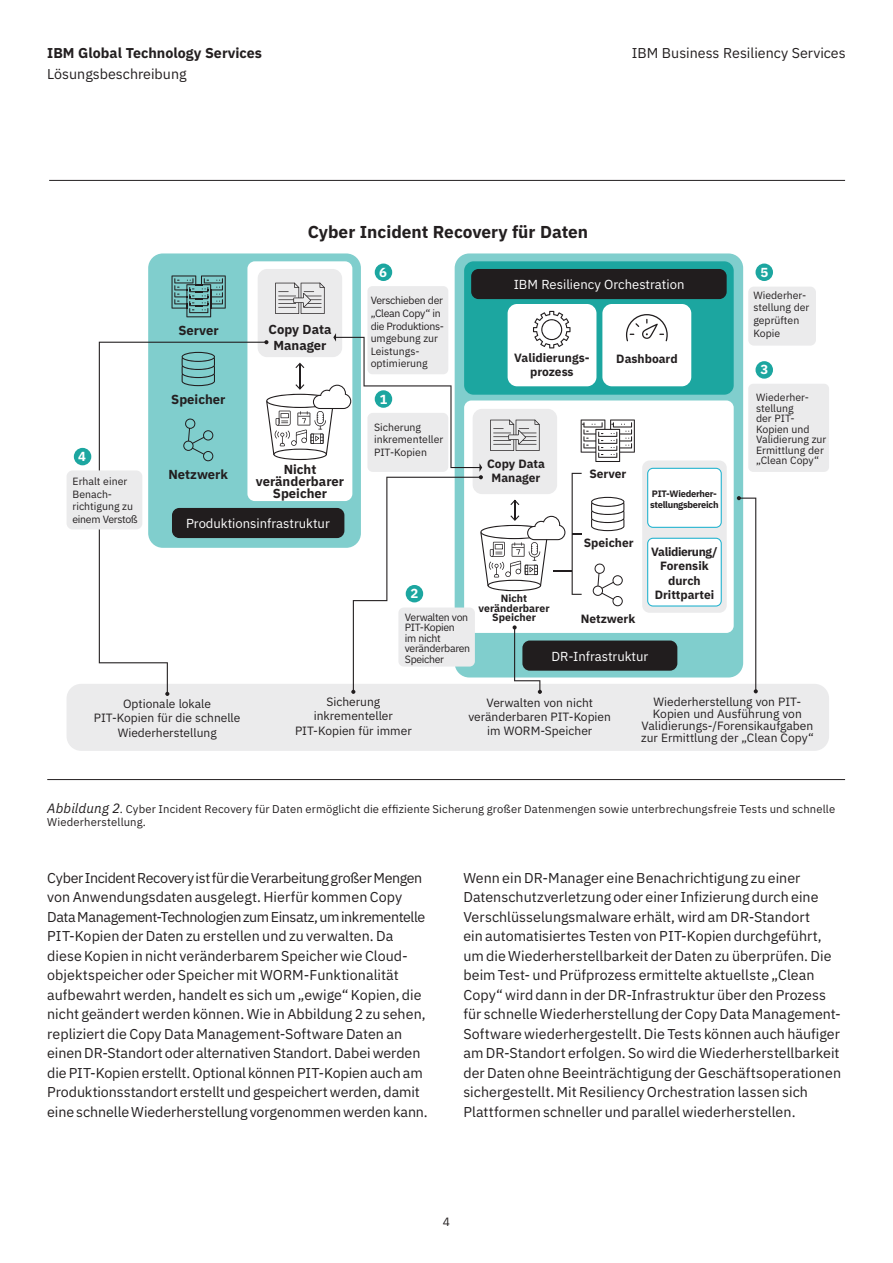
<style>
.page{position:relative;width:893px;height:1263px;background:#fff}
.page>*{position:absolute;margin:0;border:0;box-sizing:border-box;transform-origin:0 0}
.Imagehead{font:700 17.25px "IBM Plex Sans";color:#231f20}
.DSBody{font:14.25px/19.5px "IBM Plex Sans";color:#231f20}
.t1{font:700 14.25px "IBM Plex Sans";color:#231f20}
.Imagewhite{font:13.05px "IBM Plex Sans";color:#fff}
.Imagesubhead{font:700 13.05px/12px "IBM Plex Sans";color:#231f20;text-align:center}
.t2{font:700 13.05px "IBM Plex Sans";color:#fff}
.Imagecenter{font:12px/14.4px "IBM Plex Sans";color:#231f20;text-align:center}
.Imagesubhead-2{font:700 12px/14.4px "IBM Plex Sans";color:#231f20;text-align:center}
.Figure{font:11.25px/13.5px "IBM Plex Sans";letter-spacing:.015em;color:#231f20}
.Image{font:10.5px/12.6px "IBM Plex Sans";color:#231f20}
.Image-2{font:10.5px/12.6px "IBM Plex Sans";letter-spacing:-.03em;color:#231f20}
.Imagesubhead-3{font:700 10.5px/9.8px "IBM Plex Sans";color:#231f20;text-align:center}
.Imagesubhead-4{font:700 9.3px/11.1px "IBM Plex Sans";letter-spacing:-.03em;color:#231f20}
.s1{font-style:italic;font-size:13.5px}
</style>
<div class="page">
<div style="left:455px;top:253px;width:288px;height:424px;background:#80cecd;border-radius:15px"></div>
<div style="left:464px;top:400px;width:270px;height:233px;background:#fff;border-radius:7px"></div>
<div style="left:642px;top:460px;width:85px;height:153px;background:#ebebec;border-radius:7px"></div>
<div style="left:748px;top:384px;width:81px;height:88px;background:#ebebec;border-radius:5px"></div>
<div style="left:464px;top:261px;width:270px;height:134px;background:#1ca6a0;border-radius:9px"></div>
<div style="left:148px;top:253px;width:213px;height:295px;background:#80cecd;border-radius:15px"></div>
<div style="left:247px;top:261px;width:105px;height:240px;background:#fff;border-radius:7px"></div>
<div style="left:471px;top:269px;width:256px;height:30px;background:#211d1e;border-radius:7px"></div>
<div style="left:258px;top:269px;width:84px;height:88px;background:#ebebec;border-radius:9px"></div>
<div style="left:375px;top:264px;width:17px;height:17px;background:#1ca6a0;border-radius:50%"></div>
<div style="left:748px;top:287px;width:68px;height:59px;background:#ebebec;border-radius:6px"></div>
<div style="left:755px;top:264px;width:18px;height:17px;background:#1ca6a0;border-radius:50%"></div>
<div style="left:755px;top:361px;width:18px;height:18px;background:#1ca6a0;border-radius:50%"></div>
<div style="left:67px;top:684px;width:762px;height:67px;background:#ebebec;border-radius:15px"></div>
<svg style="left:99px;top:342px;width:165px;height:352px"></svg>
<svg style="left:165px;top:692px;width:4px;height:4px"></svg>
<div style="left:67px;top:470px;width:75px;height:59px;background:#ebebec;border-radius:6px"></div>
<div style="left:74px;top:448px;width:17px;height:17px;background:#1ca6a0;border-radius:50%"></div>
<svg style="left:737px;top:496px;width:21px;height:197px"></svg>
<svg style="left:172px;top:275px;width:54px;height:42px"></svg>
<svg style="left:264px;top:283px;width:458px;height:411px"></svg>
<hr style="left:49px;top:180px;width:796px;height:1px;background:#231f20">
<hr style="left:47px;top:779px;width:798px;height:1px;background:#231f20">
<p class="t1" style="left:47px;top:41px;width:216px">IBM Global Technology Services</p>
<p class="DSBody" style="left:47px;top:63px;width:141px">Lösungsbeschreibung</p>
<p class="DSBody" style="left:632px;top:42px;width:216px">IBM Business Resiliency Services</p>
<p class="Imagehead" style="left:308px;top:218px;width:282px">Cyber Incident Recovery für Daten</p>
<p class="t2" style="left:379px;top:262px;width:9px">6</p>
<p class="t2" style="left:760px;top:262px;width:9px">5</p>
<p class="t2" style="left:78px;top:446px;width:9px">4</p>
<p class="Image" style="left:73px;top:474px;width:67px">Erhalt einer<br>Benach&shy;richtigung zu einem Verstoß</p>
<p class="Imagesubhead" style="left:178px;top:323px;width:42px">Server</p>
<p class="Imagesubhead" style="left:171px;top:392px;width:56px">Speicher</p>
<p class="Imagesubhead" style="left:269px;top:321px;width:64px;line-height:15.6px">Copy Data<br>Manager</p>
<p class="Imagesubhead" style="left:256px;top:462px;width:90px">Nicht veränderbarer<br>Speicher</p>
<p class="Imagewhite" style="left:186px;top:513px;width:145px">Produktionsinfrastruktur</p>
<p class="Imagesubhead" style="left:168px;top:467px;width:61px">Netzwerk</p>
<p class="Image-2" style="left:371px;top:294px;width:75px">Verschieben der „Clean Copy“ in die Produktions&shy;umgebung zur<br>Leistungs&shy;optimierung</p>
<p class="t2" style="left:380px;top:388px;width:9px">1</p>
<p class="Image" style="left:374px;top:420px;width:71px">Sicherung inkrementeller<br>PIT-Kopien</p>
<p class="t2" style="left:411px;top:583px;width:9px">2</p>
<p class="Image-2" style="left:405px;top:611px;width:67px;line-height:10.5px">Verwalten von<br>PIT-Kopien<br>im nicht veränderbaren<br>Speicher</p>
<p class="Imagewhite" style="left:514px;top:275px;width:172px">IBM Resiliency Orchestration</p>
<p class="Imagesubhead-2" style="left:514px;top:349px;width:77px">Validierungs&shy;prozess</p>
<p class="Imagesubhead-2" style="left:616px;top:350px;width:63px">Dashboard</p>
<p class="Imagesubhead-2" style="left:487px;top:455px;width:59px">Copy Data<br>Manager</p>
<p class="Imagesubhead-3" style="left:479px;top:592px;width:73px">Nicht veränderbarer<br>Speicher</p>
<p class="Imagesubhead-2" style="left:589px;top:465px;width:39px">Server</p>
<p class="Imagesubhead-2" style="left:584px;top:534px;width:51px">Speicher</p>
<p class="Imagesubhead-2" style="left:581px;top:610px;width:56px">Netzwerk</p>
<p class="Imagesubhead-4" style="left:650px;top:487px;width:70px">PIT-Wiederher&shy;stellungsbereich</p>
<p class="Imagesubhead-2" style="left:651px;top:543px;width:68px">Validierung/<br>Forensik durch<br>Drittpartei</p>
<p class="Imagewhite" style="left:551px;top:646px;width:98px">DR-Infrastruktur</p>
<p class="Image" style="left:753px;top:288px;width:58px">Wiederher&shy;stellung der geprüften<br>Kopie</p>
<p class="t2" style="left:761px;top:359px;width:9px">3</p>
<p class="Image" style="left:756px;top:391px;width:72px;line-height:10.5px">Wiederher&shy;stellung<br>der PIT-<br>Kopien und<br>Validierung zur<br>Ermittlung der „Clean Copy“</p>
<p class="Imagecenter" style="left:94px;top:696px;width:148px">Optionale lokale<br>PIT-Kopien für die schnelle<br>Wiederherstellung</p>
<p class="Imagecenter" style="left:295px;top:693px;width:118px">Sicherung inkrementeller<br>PIT-Kopien für immer</p>
<p class="Imagecenter" style="left:468px;top:694px;width:144px">Verwalten von nicht veränderbaren PIT-Kopien im WORM-Speicher</p>
<p class="Imagecenter" style="left:641px;top:694px;width:174px;line-height:12px">Wiederherstellung von PIT-<br>Kopien und Ausführung von<br>Validierungs-/Forensikaufgaben zur Ermittlung der „Clean Copy“</p>
<p class="Figure" style="left:47px;top:801px;width:789px"><span class="s1">Abbildung 2</span>. Cyber Incident Recovery für Daten ermöglicht die effiziente Sicherung großer Datenmengen sowie unterbrechungsfreie Tests und schnelle<br>Wiederherstellung.</p>
<p class="DSBody" style="left:47px;top:867px;width:382px">Cyber Incident Recovery ist für die Verarbeitung großer Mengen von Anwendungsdaten ausgelegt. Hierfür kommen Copy Data Management-Technologien zum Einsatz, um inkrementelle PIT-Kopien der Daten zu erstellen und zu verwalten. Da diese Kopien in nicht veränderbarem Speicher wie Cloud&shy;objektspeicher oder Speicher mit WORM-Funktionalität aufbewahrt werden, handelt es sich um „ewige“ Kopien, die nicht geändert werden können. Wie in Abbildung 2 zu sehen, repliziert die Copy Data Management-Software Daten an einen DR-Standort oder alternativen Standort. Dabei werden die PIT-Kopien erstellt. Optional können PIT-Kopien auch am Produktionsstandort erstellt und gespeichert werden, damit eine schnelle Wiederherstellung vorgenommen werden kann.</p>
<p class="DSBody" style="left:463px;top:867px;width:379px">Wenn ein DR-Manager eine Benachrichtigung zu einer Datenschutzverletzung oder einer Infizierung durch eine Verschlüsselungsmalware erhält, wird am DR-Standort<br>ein automatisiertes Testen von PIT-Kopien durchgeführt, um die Wiederherstellbarkeit der Daten zu überprüfen. Die beim Test- und Prüfprozess ermittelte aktuellste „Clean Copy“ wird dann in der DR-Infrastruktur über den Prozess für schnelle Wiederherstellung der Copy Data Management-Software wiederhergestellt. Die Tests können auch häufiger am DR-Standort erfolgen. So wird die Wiederherstellbarkeit der Daten ohne Beeinträchtigung der Geschäftsoperationen sichergestellt. Mit Resiliency Orchestration lassen sich Plattformen schneller und parallel wiederherstellen.</p>
<p class="Imagecenter" style="left:443px;top:1213px;width:9px">4</p>
</div>
